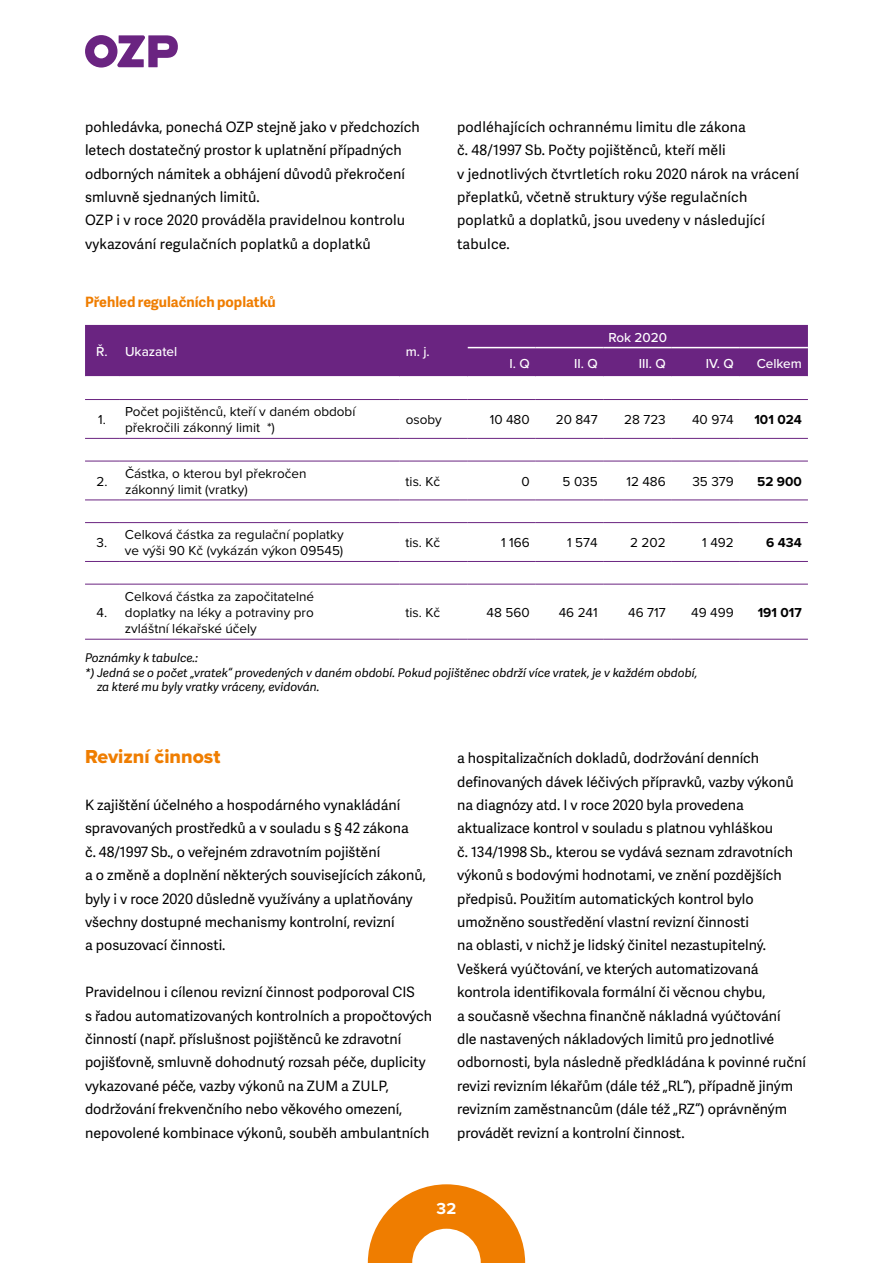
<style>
.page{position:relative;width:893px;height:1263px;background:#fff}
.page>*{position:absolute;margin:0;border:0;box-sizing:border-box;transform-origin:0 0}
.t1{font:19.5px "Proxima Nova Extrabld";color:#ef7d00}
.t2{font:700 16.5px "Proxima Nova";color:#fff}
.t3{font:14.25px/23.4px "Adelle Sans";color:#000}
.t4{font:700 14.25px "Adelle Sans";color:#ef7d00}
.t5{font:13.5px/16.2px "Proxima Nova";color:#000}
.t6{font:500 13.5px "Proxima Nova";color:#fff}
.t7{font:700 13.5px "Proxima Nova";color:#000}
.t8{font:italic 12px "Adelle Sans";color:#000}
</style>
<div class="page">
<svg style="left:368px;top:1184px;width:157px;height:79px"></svg>
<svg style="left:85px;top:35px;width:93px;height:33px"></svg>
<div style="left:85px;top:325px;width:723px;height:51px;background:#6a2481"></div>
<hr style="left:85px;top:399px;width:34px;height:1px;background:#6a2481">
<hr style="left:119px;top:399px;width:281px;height:1px;background:#6a2481">
<hr style="left:400px;top:399px;width:68px;height:1px;background:#6a2481">
<hr style="left:468px;top:399px;width:68px;height:1px;background:#6a2481">
<hr style="left:536px;top:399px;width:68px;height:1px;background:#6a2481">
<hr style="left:604px;top:399px;width:68px;height:1px;background:#6a2481">
<hr style="left:672px;top:399px;width:68px;height:1px;background:#6a2481">
<hr style="left:740px;top:399px;width:68px;height:1px;background:#6a2481">
<hr style="left:85px;top:438px;width:34px;height:1px;background:#6a2481">
<hr style="left:119px;top:438px;width:281px;height:1px;background:#6a2481">
<hr style="left:400px;top:438px;width:68px;height:1px;background:#6a2481">
<hr style="left:468px;top:438px;width:68px;height:1px;background:#6a2481">
<hr style="left:536px;top:438px;width:68px;height:1px;background:#6a2481">
<hr style="left:604px;top:438px;width:68px;height:1px;background:#6a2481">
<hr style="left:672px;top:438px;width:68px;height:1px;background:#6a2481">
<hr style="left:740px;top:438px;width:68px;height:1px;background:#6a2481">
<hr style="left:85px;top:461px;width:34px;height:1px;background:#6a2481">
<hr style="left:119px;top:461px;width:281px;height:1px;background:#6a2481">
<hr style="left:400px;top:461px;width:68px;height:1px;background:#6a2481">
<hr style="left:468px;top:461px;width:68px;height:1px;background:#6a2481">
<hr style="left:536px;top:461px;width:68px;height:1px;background:#6a2481">
<hr style="left:604px;top:461px;width:68px;height:1px;background:#6a2481">
<hr style="left:672px;top:461px;width:68px;height:1px;background:#6a2481">
<hr style="left:740px;top:461px;width:68px;height:1px;background:#6a2481">
<hr style="left:85px;top:499px;width:34px;height:1px;background:#6a2481">
<hr style="left:119px;top:499px;width:281px;height:1px;background:#6a2481">
<hr style="left:400px;top:499px;width:68px;height:1px;background:#6a2481">
<hr style="left:468px;top:499px;width:68px;height:1px;background:#6a2481">
<hr style="left:536px;top:499px;width:68px;height:1px;background:#6a2481">
<hr style="left:604px;top:499px;width:68px;height:1px;background:#6a2481">
<hr style="left:672px;top:499px;width:68px;height:1px;background:#6a2481">
<hr style="left:740px;top:499px;width:68px;height:1px;background:#6a2481">
<hr style="left:85px;top:522px;width:34px;height:1px;background:#6a2481">
<hr style="left:119px;top:522px;width:281px;height:1px;background:#6a2481">
<hr style="left:400px;top:522px;width:68px;height:1px;background:#6a2481">
<hr style="left:468px;top:522px;width:68px;height:1px;background:#6a2481">
<hr style="left:536px;top:522px;width:68px;height:1px;background:#6a2481">
<hr style="left:604px;top:522px;width:68px;height:1px;background:#6a2481">
<hr style="left:672px;top:522px;width:68px;height:1px;background:#6a2481">
<hr style="left:740px;top:522px;width:68px;height:1px;background:#6a2481">
<hr style="left:85px;top:561px;width:34px;height:1px;background:#6a2481">
<hr style="left:119px;top:561px;width:281px;height:1px;background:#6a2481">
<hr style="left:400px;top:561px;width:68px;height:1px;background:#6a2481">
<hr style="left:468px;top:561px;width:68px;height:1px;background:#6a2481">
<hr style="left:536px;top:561px;width:68px;height:1px;background:#6a2481">
<hr style="left:604px;top:561px;width:68px;height:1px;background:#6a2481">
<hr style="left:672px;top:561px;width:68px;height:1px;background:#6a2481">
<hr style="left:740px;top:561px;width:68px;height:1px;background:#6a2481">
<hr style="left:85px;top:584px;width:34px;height:1px;background:#6a2481">
<hr style="left:119px;top:584px;width:281px;height:1px;background:#6a2481">
<hr style="left:400px;top:584px;width:68px;height:1px;background:#6a2481">
<hr style="left:468px;top:584px;width:68px;height:1px;background:#6a2481">
<hr style="left:536px;top:584px;width:68px;height:1px;background:#6a2481">
<hr style="left:604px;top:584px;width:68px;height:1px;background:#6a2481">
<hr style="left:672px;top:584px;width:68px;height:1px;background:#6a2481">
<hr style="left:740px;top:584px;width:68px;height:1px;background:#6a2481">
<hr style="left:468px;top:347px;width:68px;height:1px;background:#fff">
<hr style="left:536px;top:347px;width:68px;height:1px;background:#fff">
<hr style="left:604px;top:347px;width:68px;height:1px;background:#fff">
<hr style="left:672px;top:347px;width:68px;height:1px;background:#fff">
<hr style="left:740px;top:347px;width:68px;height:1px;background:#fff">
<hr style="left:85px;top:639px;width:34px;height:1px;background:#6a2481">
<hr style="left:119px;top:639px;width:281px;height:1px;background:#6a2481">
<hr style="left:400px;top:639px;width:68px;height:1px;background:#6a2481">
<hr style="left:468px;top:639px;width:68px;height:1px;background:#6a2481">
<hr style="left:536px;top:639px;width:68px;height:1px;background:#6a2481">
<hr style="left:604px;top:639px;width:68px;height:1px;background:#6a2481">
<hr style="left:672px;top:639px;width:68px;height:1px;background:#6a2481">
<hr style="left:740px;top:639px;width:68px;height:1px;background:#6a2481">
<p class="t3" style="left:85px;top:115px;width:336px">pohledávka, ponechá OZP stejně jako v předchozích letech dostatečný prostor k uplatnění případných odborných námitek a obhájení důvodů překročení smluvně sjednaných limitů.<br>OZP i v roce 2020 prováděla pravidelnou kontrolu vykazování regulačních poplatků a doplatků</p>
<p class="t3" style="left:457px;top:115px;width:343px">podléhajících ochrannému limitu dle zákona<br>č. 48/1997 Sb. Počty pojištěnců, kteří měli<br>v jednotlivých čtvrtletích roku 2020 nárok na vrácení přeplatků, včetně struktury výše regulačních poplatků a doplatků, jsou uvedeny v následující tabulce.</p>
<p class="t4" style="left:85px;top:291px;width:192px">Přehled regulačních poplatků</p>
<p class="t6" style="left:96px;top:342px;width:82px">Ř. Ukazatel</p>
<p class="t6" style="left:406px;top:342px;width:26px">m. j.</p>
<p class="t6" style="left:608px;top:327px;width:60px">Rok 2020</p>
<p class="t6" style="left:509px;top:353px;width:22px">I. Q</p>
<p class="t6" style="left:574px;top:353px;width:25px">II. Q</p>
<p class="t6" style="left:639px;top:353px;width:29px">III. Q</p>
<p class="t6" style="left:706px;top:353px;width:30px">IV. Q</p>
<p class="t6" style="left:757px;top:353px;width:47px">Celkem</p>
<p class="t5" style="left:98px;top:411px;width:9px">1.</p>
<p class="t5" style="left:125px;top:403px;width:232px">Počet pojištěnců, kteří v daném období překročili zákonný limit *)</p>
<p class="t5" style="left:406px;top:411px;width:38px">osoby</p>
<p class="t5" style="left:490px;top:411px;width:41px">10 480</p>
<p class="t5" style="left:556px;top:411px;width:44px">20 847</p>
<p class="t5" style="left:624px;top:411px;width:43px">28 723</p>
<p class="t5" style="left:692px;top:411px;width:43px">40 974</p>
<p class="t7" style="left:754px;top:410px;width:49px">101 024</p>
<p class="t5" style="left:96px;top:473px;width:13px">2.</p>
<p class="t5" style="left:125px;top:464px;width:183px">Částka, o kterou byl překročen zákonný limit (vratky)</p>
<p class="t5" style="left:406px;top:473px;width:36px">tis. Kč</p>
<p class="t5" style="left:521px;top:473px;width:10px">0</p>
<p class="t5" style="left:563px;top:473px;width:37px">5 035</p>
<p class="t5" style="left:626px;top:473px;width:41px">12 486</p>
<p class="t5" style="left:692px;top:473px;width:43px">35 379</p>
<p class="t7" style="left:757px;top:471px;width:46px">52 900</p>
<p class="t5" style="left:97px;top:534px;width:12px">3.</p>
<p class="t5" style="left:125px;top:526px;width:220px">Celková částka za regulační poplatky ve výši 90 Kč (vykázán výkon 09545)</p>
<p class="t5" style="left:406px;top:534px;width:36px">tis. Kč</p>
<p class="t5" style="left:501px;top:534px;width:30px">1 166</p>
<p class="t5" style="left:567px;top:534px;width:32px">1 574</p>
<p class="t5" style="left:630px;top:534px;width:37px">2 202</p>
<p class="t5" style="left:702px;top:534px;width:33px">1 492</p>
<p class="t7" style="left:766px;top:533px;width:37px">6 434</p>
<p class="t5" style="left:97px;top:604px;width:12px">4.</p>
<p class="t5" style="left:125px;top:588px;width:191px;text-align:justify">Celková částka za započitatelné doplatky na léky a potraviny pro zvláštní lékařské účely</p>
<p class="t5" style="left:406px;top:604px;width:36px">tis. Kč</p>
<p class="t5" style="left:487px;top:604px;width:45px">48 560</p>
<p class="t5" style="left:559px;top:604px;width:41px">46 241</p>
<p class="t5" style="left:628px;top:604px;width:39px">46 717</p>
<p class="t5" style="left:691px;top:604px;width:44px">49 499</p>
<p class="t7" style="left:758px;top:602px;width:46px">191 017</p>
<p class="t8" style="left:85px;top:649px;width:115px">Poznámky k tabulce.:</p>
<p class="t8" style="left:85px;top:664px;width:614px">*) Jedná se o počet „vratek“ provedených v daném období. Pokud pojištěnec obdrží více vratek, je v každém období,</p>
<p class="t8" style="left:97px;top:678px;width:224px">za které mu byly vratky vráceny, evidován.</p>
<p class="t1" style="left:85px;top:742px;width:137px">Revizní činnost</p>
<p class="t3" style="left:85px;top:793px;width:342px">K zajištění účelného a hospodárného vynakládání spravovaných prostředků a v souladu s § 42 zákona<br>č. 48/1997 Sb., o veřejném zdravotním pojištění<br>a o změně a doplnění některých souvisejících zákonů, byly i v roce 2020 důsledně využívány a uplatňovány všechny dostupné mechanismy kontrolní, revizní<br>a posuzovací činnosti.</p>
<p class="t3" style="left:85px;top:980px;width:349px">Pravidelnou i cílenou revizní činnost podporoval CIS<br>s řadou automatizovaných kontrolních a propočtových činností (např. příslušnost pojištěnců ke zdravotní pojišťovně, smluvně dohodnutý rozsah péče, duplicity vykazované péče, vazby výkonů na ZUM a ZULP, dodržování frekvenčního nebo věkového omezení, nepovolené kombinace výkonů, souběh ambulantních</p>
<p class="t3" style="left:457px;top:746px;width:350px">a hospitalizačních dokladů, dodržování denních definovaných dávek léčivých přípravků, vazby výkonů na diagnózy atd. I v roce 2020 byla provedena aktualizace kontrol v souladu s platnou vyhláškou<br>č. 134/1998 Sb., kterou se vydává seznam zdravotních výkonů s bodovými hodnotami, ve znění pozdějších předpisů. Použitím automatických kontrol bylo umožněno soustředění vlastní revizní činnosti<br>na oblasti, v nichž je lidský činitel nezastupitelný.<br>Veškerá vyúčtování, ve kterých automatizovaná kontrola identifikovala formální či věcnou chybu,<br>a současně všechna finančně nákladná vyúčtování<br>dle nastavených nákladových limitů pro jednotlivé odbornosti, byla následně předkládána k povinné ruční revizi revizním lékařům (dále též „RL“), případně jiným revizním zaměstnancům (dále též „RZ“) oprávněným provádět revizní a kontrolní činnost.</p>
<p class="t2" style="left:437px;top:1196px;width:21px">32</p>
</div>
